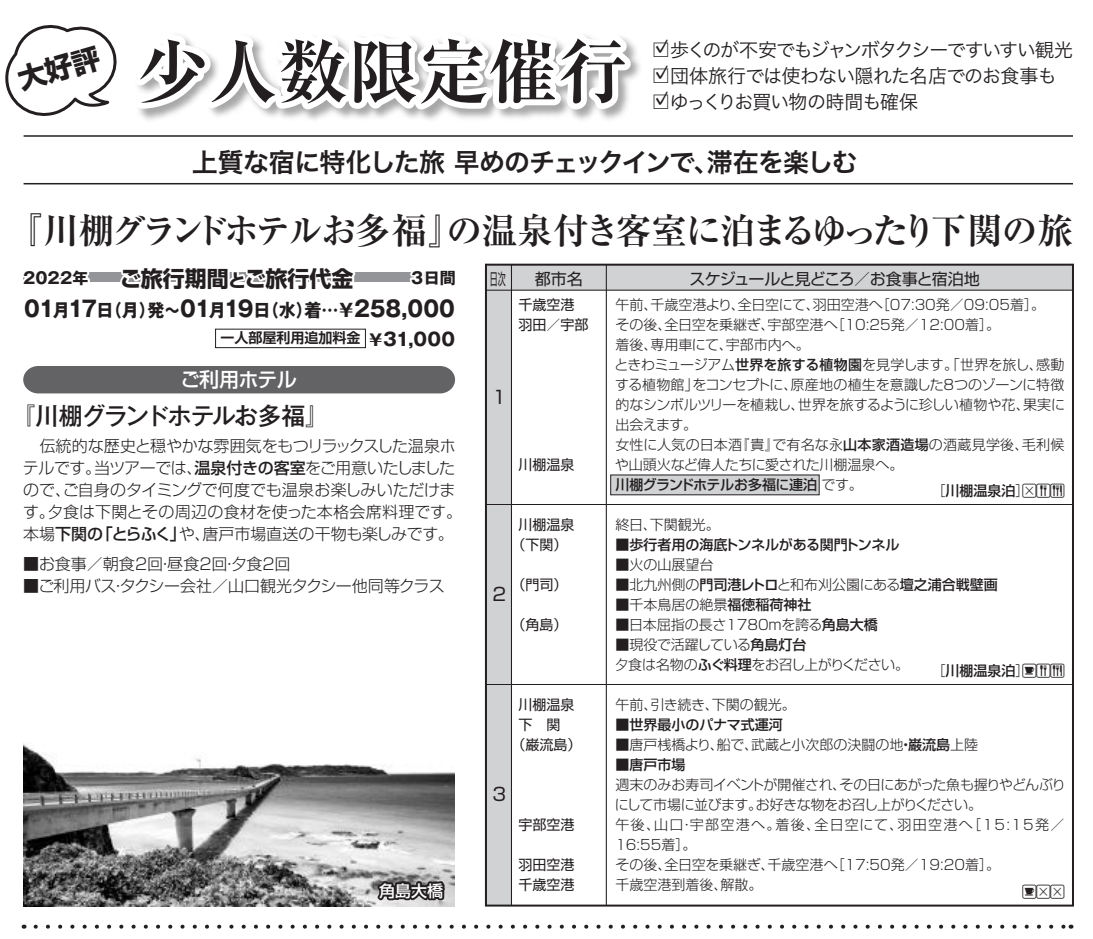
<style>
.page{position:relative;width:1093px;height:939px;background:#fff}
.page>*{position:absolute;margin:0;border:0;box-sizing:border-box;transform-origin:0 0}
.t1{font:700 70px "Ryumin Pro";color:#231f20}
.t2{font:700 36px "Ryumin Pro";letter-spacing:-.105em;color:#231f20}
.t3{font:26px "Hira Kaku Pro W6";letter-spacing:-.04em;color:#231f20}
.t4{font:500 24px "Gothic MB101 Pro";letter-spacing:-.065em;color:#231f20}
.t5{font:700 22px "Gothic MB101 Pro";letter-spacing:-.035em;color:#231f20;scale:.95 1}
.t6{font:700 22px "Shin Go Pro";color:#231f20}
.t7{font:500 20px "Shin Go Pro";letter-spacing:-.03em;color:#fff}
.t8{font:19px "Hira Kaku Pro W3";letter-spacing:-.075em;color:#231f20}
.t9{font:19px "Hira Kaku Pro W3";letter-spacing:-.035em;color:#231f20}
.t10{font:19px "Hira Kaku Pro W3";letter-spacing:-.055em;color:#231f20}
.t11{font:18px "Shin Go Pro";color:#231f20}
.t12{font:300 16px/22px "Shin Go Pro";letter-spacing:-.01em;color:#231f20}
.t13{font:300 16px "Shin Go Pro";letter-spacing:-.035em;color:#231f20}
.t14{font:16px "Shin Go Pro";letter-spacing:-.05em;color:#231f20}
.t15{font:700 16px "Gothic MB101 Pro";letter-spacing:.005em;color:#231f20}
.t16{font:500 16px "Shin Go Pro";color:#fff}
.t17{font:16px "Shin Go Pro";letter-spacing:-.05em;color:#231f20;scale:.5 1}
.t18{font:300 14px/20px "Shin Go Pro";color:#231f20}
.t19{font:500 14px "Shin Go Pro";letter-spacing:-.005em;color:#231f20}
.t20{font:14px/20px "Shin Go Pro";color:#231f20}
.t21{font:300 14px "Shin Go Pro";letter-spacing:-.03em;color:#231f20}
.t22{font:500 14px "Shin Go Pro";letter-spacing:-.035em;color:#231f20}
.t23{font:700 14px "Shin Go Pro De";color:#231f20}
.t24{font:300 14px "Shin Go Pro";letter-spacing:-.02em;color:#231f20}
.t25{font:14px "Sekaikikoh L Font";color:#231f20}
.t26{font:300 14px "Shin Go Pro";color:#231f20;scale:41.9 1}
.s1{font-size:18px}
.s2{font-family:"Gothic MB101 Pro";font-size:16px}
.s3{font-family:"Gothic MB101 Pro";font-size:18px}
.s4{font-weight:500}
.s5{font-weight:300}
.s6{font-family:"Sekaikikoh L Font";font-weight:400}
</style>
<div class="page">
<img style="left:23px;top:743px;width:431px;height:163px">
<svg style="left:373px;top:865px;width:75px;height:39px;background:#838282"></svg>
<div style="left:610px;top:475px;width:209px;height:20px;background:#d1d2d4;border:1px solid #231f20"></div>
<div style="left:486px;top:265px;width:25px;height:641px;background:#d1d2d4"></div>
<div style="left:485px;top:265px;width:587px;height:25px;background:#d1d2d4"></div>
<hr style="left:485px;top:290px;width:587px;height:1px;background:#231f20">
<hr style="left:605px;top:265px;width:2px;height:641px;background:#231f20">
<hr style="left:511px;top:265px;width:1px;height:641px;background:#231f20">
<svg style="left:545px;top:35px;width:91px;height:766px"></svg>
<hr style="left:24px;top:135px;width:1048px;height:2px;background:#231f20">
<hr style="left:24px;top:183px;width:1048px;height:1px;background:#231f20">
<svg style="left:36px;top:925px;width:1028px;height:4px"></svg>
<div style="left:215px;top:329px;width:151px;height:19px;background:#fff;border:1px solid #231f20"></div>
<div style="left:24px;top:272px;width:431px;height:10px;background:#939598"></div>
<svg style="left:120px;top:272px;width:236px;height:10px;background:#f6f7f7"></svg>
<svg style="left:23px;top:272px;width:67px;height:10px"></svg>
<svg style="left:409px;top:272px;width:46px;height:10px"></svg>
<div style="left:23px;top:366px;width:432px;height:28px;background:#636366"></div>
<svg style="left:5px;top:25px;width:562px;height:96px"></svg>
<h1 class="t1" style="left:138px;top:16px;width:491px">少人数限定催行</h1>
<h3 class="t8" style="left:651px;top:33px;width:423px">□歩くのが不安でもジャンボタクシーですいすい観光</h3>
<h3 class="t9" style="left:651px;top:59px;width:406px">□団体旅行では使わない隠れた名店でのお食事も</h3>
<h3 class="t10" style="left:651px;top:85px;width:268px">□ゆっくりお買い物の時間も確保</h3>
<h3 class="t3" style="left:192px;top:138px;width:667px">上質な宿に特化した旅 早めのチェックインで、滞在を楽しむ</h3>
<h2 class="t2" style="left:6px;top:202px;width:1068px">『川棚グランドホテルお多福』の温泉付き客室に泊まるゆったり下関の旅</h2>
<p class="t15" style="left:23px;top:264px;width:67px">2022年</p>
<h3 class="t6" style="left:120px;top:261px;width:235px">ご旅行期間<span class="s1">と</span>ご旅行代金</h3>
<p class="t15" style="left:409px;top:264px;width:48px">３日間</p>
<h3 class="t5" style="left:24px;top:290px;width:455px">01<span class="s1">月</span>17<span class="s1">日（月）発～</span>01<span class="s1">月</span>19<span class="s1">日（水）着…￥</span>258,000</h3>
<p class="t23" style="left:220px;top:327px;width:236px">一人部屋利用追加料金<span class="s2">￥</span><span class="s3">31,000</span></p>
<h3 class="t7" style="left:180px;top:363px;width:118px">ご利用ホテル</h3>
<h3 class="t4" style="left:11px;top:396px;width:319px">『川棚グランドホテルお多福』</h3>
<p class="t12" style="left:23px;top:433px;width:441px">　伝統的な歴史と穏やかな雰囲気をもつリラックスした温泉ホテルです。当ツアーでは、<span class="s4">温泉付きの客室</span>をご用意いたしましたので、ご自身のタイミングで何度でも温泉お楽しみいただけます。夕食は下関とその周辺の食材を使った本格会席料理です。本場<span class="s4">下関の「とらふく」</span>や、唐戸市場直送の干物も楽しみです。</p>
<p class="t12" style="left:23px;top:551px;width:269px">■お食事／朝食2回・昼食2回・夕食2回</p>
<p class="t13" style="left:23px;top:572px;width:423px">■ご利用バス・タクシー会社／山口観光タクシー他同等クラス</p>
<p class="t16" style="left:379px;top:878px;width:65px">角島大橋</p>
<p class="t17" style="left:490px;top:265px;width:33px">日次</p>
<p class="t14" style="left:535px;top:265px;width:49px">都市名</p>
<p class="t14" style="left:689px;top:265px;width:292px">スケジュールと見どころ／お食事と宿泊地</p>
<p class="t18" style="left:614px;top:293px;width:452px">午前、千歳空港より、全日空にて、羽田空港へ［07:30発／09:05着］。<br>その後、全日空を乗継ぎ、宇部空港へ［10:25発／12:00着］。<br>着後、専用車にて、宇部市内へ。<br>ときわミュージアム<span class="s4">世界を旅する植物園</span>を見学します。「世界を旅し、感動する植物館」をコンセプトに、原産地の植生を意識した８つのゾーンに特徴的なシンボルツリーを植栽し、世界を旅するように珍しい植物や花、果実に出会えます。<br>女性に人気の日本酒『貴』で有名な永<span class="s4">山本家酒造場</span>の酒蔵見学後、毛利候や山頭火など偉人たちに愛された川棚温泉へ。</p>
<p class="t26" style="left:485px;top:493px;width:15px">─</p>
<p class="t20" style="left:518px;top:293px;width:71px">千歳空港羽田／宇部</p>
<p class="t11" style="left:492px;top:382px;width:10px">1</p>
<p class="t20" style="left:518px;top:453px;width:57px">川棚温泉</p>
<p class="t22" style="left:615px;top:473px;width:249px">川棚グランドホテルお多福に連泊 <span class="s5">です。</span></p>
<p class="t18" style="left:615px;top:513px;width:106px">終日、下関観光。</p>
<p class="t19" style="left:615px;top:533px;width:285px"><span class="s5">■</span>歩行者用の海底トンネルがある関門トンネル</p>
<p class="t18" style="left:615px;top:553px;width:99px">■火の山展望台</p>
<p class="t18" style="left:615px;top:573px;width:384px">■北九州側の<span class="s4">門司港レトロ</span>と和布刈公園にある<span class="s4">壇之浦合戦壁画</span></p>
<p class="t18" style="left:615px;top:593px;width:198px">■千本鳥居の絶景<span class="s4">福徳稲荷神社</span></p>
<p class="t18" style="left:615px;top:613px;width:264px">■日本屈指の長さ1780mを誇る<span class="s4">角島大橋</span></p>
<p class="t24" style="left:615px;top:633px;width:193px">■現役で活躍している<span class="s4">角島灯台</span></p>
<p class="t26" style="left:485px;top:673px;width:15px">─</p>
<p class="t19" style="left:931px;top:479px;width:134px"><span class="s5">［</span>川棚温泉泊<span class="s5">］</span><span class="s6">×ＬＤ</span></p>
<p class="t20" style="left:511px;top:513px;width:64px;text-align:center">川棚温泉（下関）</p>
<p class="t20" style="left:511px;top:573px;width:57px">（門司）</p>
<p class="t20" style="left:511px;top:613px;width:57px">（角島）</p>
<p class="t11" style="left:492px;top:580px;width:14px">2</p>
<p class="t21" style="left:614px;top:653px;width:296px">夕食は名物の<span class="s4">ふぐ料理</span>をお召し上がりください。</p>
<p class="t18" style="left:615px;top:693px;width:182px">午前、引き続き、下関の観光。</p>
<p class="t19" style="left:615px;top:713px;width:169px"><span class="s5">■</span>世界最小のパナマ式運河</p>
<p class="t18" style="left:615px;top:733px;width:364px">■唐戸桟橋より、船で、武蔵と小次郎の決闘の地<span class="s4">・巌流島</span>上陸</p>
<p class="t18" style="left:614px;top:753px;width:452px">■<span class="s4">唐戸市場<br></span>週末のみお寿司イベントが開催され、その日にあがった魚も握りやどんぶりにして市場に並びます。お好きな物をお召し上がりください。<br>午後、山口・宇部空港へ。着後、全日空にて、羽田空港へ［15:15発／<br>16:55着］。<br>その後、全日空を乗継ぎ、千歳空港へ［17:50発／19:20着］。<br>千歳空港到着後、解散。</p>
<p class="t19" style="left:931px;top:659px;width:134px"><span class="s5">［</span>川棚温泉泊<span class="s5">］</span><span class="s6">ＢＬＤ</span></p>
<p class="t20" style="left:518px;top:693px;width:57px">川棚温泉</p>
<p class="t20" style="left:518px;top:713px;width:43px">下　関</p>
<p class="t20" style="left:511px;top:733px;width:71px">（巌流島）</p>
<p class="t11" style="left:492px;top:779px;width:14px">3</p>
<p class="t20" style="left:518px;top:813px;width:57px">宇部空港</p>
<p class="t20" style="left:518px;top:853px;width:57px">羽田空港千歳空港</p>
<p class="t25" style="left:1022px;top:882px;width:43px">Ｂ××</p>
</div>
